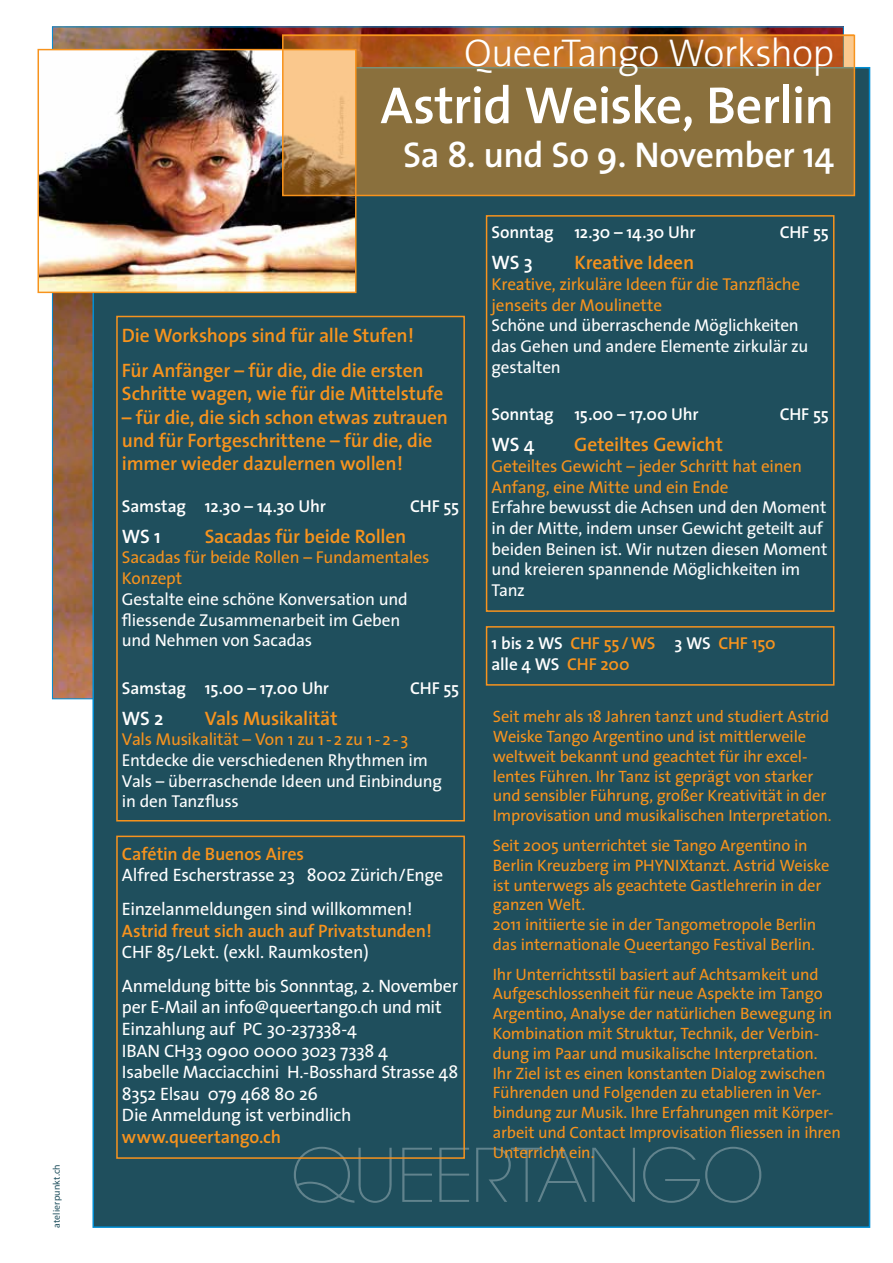
<style>
.page{position:relative;width:893px;height:1263px;background:#fff}
.page>*{position:absolute;margin:0;border:0;box-sizing:border-box;transform-origin:0 0}
.t1{font:600 52.5px "The Sans";letter-spacing:-.02em;color:#fff}
.t2{font:300 39px "The Sans";letter-spacing:-.02em;color:#fff}
.t3{font:600 36px "The Sans";letter-spacing:-.015em;color:#fff}
.t4{font:600 19.5px/23.4px "The Sans";letter-spacing:-.01em;color:#f7931d}
.t5{font:600 19.5px "The Sans";letter-spacing:-.015em;color:#fff}
.t6{font:18px/21.6px "The Sans";letter-spacing:-.02em;color:#fff}
.t7{font:600 18px "The Sans";letter-spacing:-.01em;color:#f7931d}
.t8{font:17.25px/20.7px "The Sans";letter-spacing:-.01em;color:#fff}
.t9{font:17.25px/20.7px "The Sans";letter-spacing:-.01em;color:#f7931d}
.t10{font:600 17.25px "The Sans";letter-spacing:-.01em;color:#fff}
.t11{font:600 17.25px/20.7px "The Sans";letter-spacing:-.015em;color:#f7931d}
.t12{font:16.5px/19.8px "The Sans";letter-spacing:-.01em;color:#f7931d}
.t13{font:9.75px "Myriad Pro";letter-spacing:.015em;color:#1f4f5d}
.s1{color:#fff}
</style>
<div class="page">
<img style="left:54px;top:29px;width:788px;height:668px">
<div style="left:93px;top:68px;width:776px;height:1159px;background:#1f4f5d"></div>
<img style="left:41px;top:52px;width:312px;height:238px">
<div style="left:38px;top:49px;width:318px;height:244px;border:2px solid #f7931d"></div>
<svg style="left:294px;top:1147px;width:467px;height:56px"></svg>
<svg style="left:285px;top:38px;width:567px;height:155px;background:#9c7640"></svg>
<div style="left:282px;top:35px;width:573px;height:161px;border:2px solid #f7931d"></div>
<div style="left:486px;top:626px;width:348px;height:60px;border:2px solid #f7931d"></div>
<div style="left:486px;top:215px;width:348px;height:397px;border:2px solid #f7931d"></div>
<div style="left:116px;top:316px;width:349px;height:505px;border:2px solid #f7931d"></div>
<div style="left:116px;top:836px;width:349px;height:323px;border:2px solid #f7931d"></div>
<p class="t13" style="left:51px;top:1228px;width:65px;rotate:-90deg">atelierpunkt.ch</p>
<h2 class="t2" style="left:464px;top:21px;width:371px">QueerTango Workshop</h2>
<h1 class="t1" style="left:380px;top:62px;width:455px">Astrid Weiske, Berlin</h1>
<h3 class="t3" style="left:403px;top:124px;width:433px">Sa 8. und So 9. November 14</h3>
<p class="t4" style="left:122px;top:317px;width:303px;line-height:35.1px">Die Workshops sind für alle Stufen!<br>Für Anfänger – für die, die die ersten</p>
<p class="t4" style="left:122px;top:381px;width:323px">Schritte wagen, wie für die Mittelstufe</p>
<p class="t4" style="left:122px;top:405px;width:328px">– für die, die sich schon etwas zutrauen und für Fortgeschrittene – für die, die immer wieder dazulernen wollen!</p>
<p class="t10" style="left:122px;top:492px;width:205px">Samstag 12.30 – 14.30 Uhr</p>
<p class="t10" style="left:410px;top:492px;width:50px">CHF 55</p>
<p class="t5" style="left:122px;top:520px;width:40px">WS 1</p>
<p class="t4" style="left:205px;top:524px;width:203px">Sacadas für beide Rollen</p>
<p class="t9" style="left:122px;top:547px;width:309px">Sacadas für beide Rollen – Fundamentales<br>Konzept</p>
<p class="t8" style="left:122px;top:588px;width:287px">Gestalte eine schöne Konversation und fliessende Zusammenarbeit im Geben und Nehmen von Sacadas</p>
<p class="t10" style="left:122px;top:673px;width:209px">Samstag 15.00 – 17.00 Uhr</p>
<p class="t10" style="left:410px;top:673px;width:50px">CHF 55</p>
<p class="t5" style="left:122px;top:702px;width:43px">WS 2</p>
<p class="t4" style="left:205px;top:706px;width:134px">Vals Musikalität</p>
<p class="t9" style="left:122px;top:729px;width:288px">Vals Musikalität – Von 1 zu 1 - 2 zu 1 - 2 - 3</p>
<p class="t8" style="left:122px;top:749px;width:321px">Entdecke die verschiedenen Rhythmen im<br>Vals – überraschende Ideen und Einbindung in den Tanzfluss</p>
<p class="t7" style="left:122px;top:839px;width:184px">Cafétin de Buenos Aires</p>
<p class="t6" style="left:122px;top:858px;width:323px;line-height:33.6px">Alfred Escherstrasse 23 8002 Zürich/Enge<br>Einzelanmeldungen sind willkommen!</p>
<p class="t7" style="left:122px;top:915px;width:312px">Astrid freut sich auch auf Privatstunden!</p>
<p class="t6" style="left:122px;top:935px;width:338px;line-height:33.6px">CHF 85/Lekt. (exkl. Raumkosten)<br>Anmeldung bitte bis Sonnntag, 2. November</p>
<p class="t6" style="left:122px;top:996px;width:338px">per E-Mail an info@queertango.ch und mit Einzahlung auf PC 30-237338-4<br>IBAN CH33 0900 0000 3023 7338 4<br>Isabelle Macciacchini H.-Bosshard Strasse 48<br>8352 Elsau 079 468 80 26<br>Die Anmeldung ist verbindlich</p>
<p class="t7" style="left:122px;top:1122px;width:161px">www.queertango.ch</p>
<p class="t10" style="left:492px;top:218px;width:205px">Sonntag 12.30 – 14.30 Uhr</p>
<p class="t10" style="left:780px;top:218px;width:50px">CHF 55</p>
<p class="t5" style="left:492px;top:246px;width:43px">WS 3</p>
<p class="t4" style="left:574px;top:250px;width:121px">Kreative Ideen</p>
<p class="t9" style="left:492px;top:273px;width:310px">Kreative, zirkuläre Ideen für die Tanzfläche jenseits der Moulinette</p>
<p class="t8" style="left:492px;top:315px;width:318px">Schöne und überraschende Möglichkeiten das Gehen und andere Elemente zirkulär zu gestalten</p>
<p class="t10" style="left:492px;top:400px;width:209px">Sonntag 15.00 – 17.00 Uhr</p>
<p class="t10" style="left:780px;top:400px;width:50px">CHF 55</p>
<p class="t5" style="left:492px;top:428px;width:44px">WS 4</p>
<p class="t4" style="left:574px;top:432px;width:150px">Geteiltes Gewicht</p>
<p class="t9" style="left:492px;top:455px;width:312px">Geteiltes Gewicht – jeder Schritt hat einen<br>Anfang, eine Mitte und ein Ende</p>
<p class="t8" style="left:492px;top:496px;width:337px">Erfahre bewusst die Achsen und den Moment in der Mitte, indem unser Gewicht geteilt auf beiden Beinen ist. Wir nutzen diesen Moment und kreieren spannende Möglichkeiten im Tanz</p>
<p class="t11" style="left:492px;top:633px;width:286px"><span class="s1">1 bis 2 WS</span> CHF 55 / WS <span class="s1">3 WS</span> CHF 150 <span class="s1">alle 4 WS</span> CHF 200</p>
<p class="t12" style="left:493px;top:706px;width:340px">Seit mehr als 18 Jahren tanzt und studiert Astrid Weiske Tango Argentino und ist mittlerweile weltweit bekannt und geachtet für ihr excel&shy;lentes Führen. Ihr Tanz ist geprägt von starker und sensibler Führung, großer Kreativität in der Improvisation und musikalischen Interpretation.</p>
<p class="t12" style="left:493px;top:835px;width:338px">Seit 2005 unterrichtet sie Tango Argentino in Berlin Kreuzberg im PHYNIXtanzt. Astrid Weiske ist unterwegs als geachtete Gastlehrerin in der ganzen Welt.<br>2011 initiierte sie in der Tangometropole Berlin das internationale Queertango Festival Berlin.</p>
<p class="t12" style="left:493px;top:964px;width:350px">Ihr Unterrichtsstil basiert auf Achtsamkeit und Aufgeschlossenheit für neue Aspekte im Tango Argentino, Analyse der natürlichen Bewegung in Kombination mit Struktur, Technik, der Verbin&shy;dung im Paar und musikalische Interpretation.<br>Ihr Ziel ist es einen konstanten Dialog zwischen Führenden und Folgenden zu etablieren in Ver&shy;bindung zur Musik. Ihre Erfahrungen mit Körper&shy;arbeit und Contact Improvisation fliessen in ihren Unterricht ein.</p>
</div>
